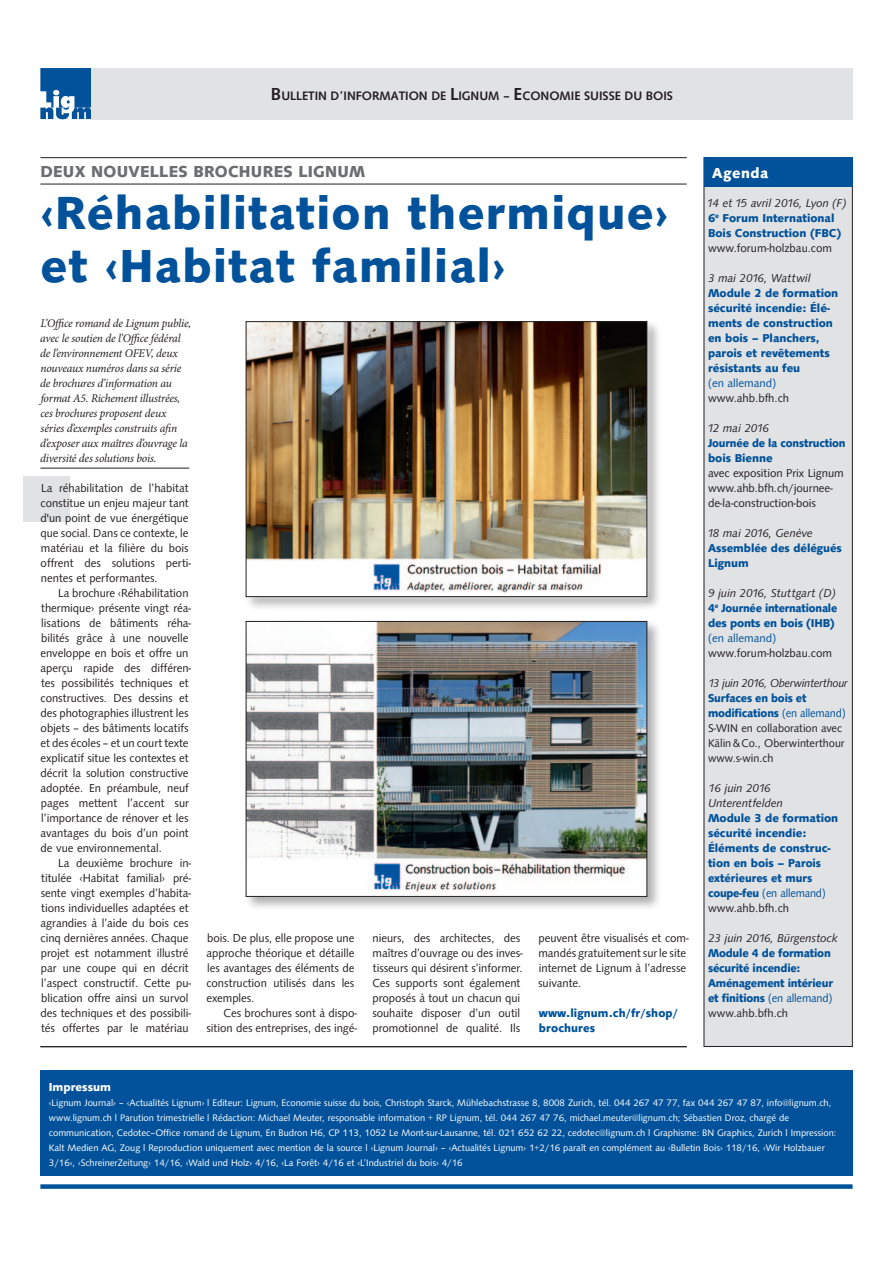
<style>
.page{position:relative;width:893px;height:1263px;background:#fff}
.page>*{position:absolute;margin:0;border:0;box-sizing:border-box;transform-origin:0 0}
.t1{font:700 48px/52.5px "Syntax";letter-spacing:.03em;color:#01529a}
.t2{font:700 16.5px "Syntax";letter-spacing:.02em;color:#6c6d70}
.t3{font:700 15px "Syntax";letter-spacing:.04em;color:#fff}
.t4{font:500 12.75px "Syntax";color:#231f20}
.t5{font:12px/15px "Syntax";color:#231f20}
.t6{font:700 12px/15px "Syntax";letter-spacing:.01em;color:#01529a}
.t7{font:700 12px "Syntax";color:#fff}
.t8{font:700 11.85px/15px "Syntax";color:#01529a}
.t9{font:italic 11.85px/15px "Minion Pro";letter-spacing:-.02em;color:#231f20}
.t10{font:11.85px/15px "Syntax";letter-spacing:-.005em;color:#231f20}
.t11{font:italic 11.85px/15px "Syntax";color:#231f20}
.t12{font:700 11.85px/15px "Syntax";color:#01529a;scale:.96 1}
.t13{font:700 11.85px/15px "Syntax";color:#01529a;scale:.95 1}
.t14{font:italic 11.85px "Syntax";letter-spacing:-.02em;color:#231f20;scale:.95 1}
.t15{font:11.85px "Syntax";color:#01529a}
.t16{font:italic 11.85px "Syntax";letter-spacing:-.03em;color:#231f20}
.t17{font:11.7px/15px "Syntax";color:#231f20}
.t18{font:9.75px/15px "Syntax";color:#fff}
.s1{font-size:18px}
.s2{font-weight:400;font-style:italic;color:#231f20}
.s3{font-weight:400}
.s4{font-weight:400;color:#231f20}
</style>
<div class="page">
<svg style="left:40px;top:68px;width:51px;height:51px;background:#3575ae"></svg>
<div style="left:40px;top:1184px;width:813px;height:5px;background:#01529a"></div>
<div style="left:704px;top:158px;width:148px;height:888px;background:#e1e2e4"></div>
<div style="left:704px;top:157px;width:149px;height:890px;border:1px solid #231f20"></div>
<div style="left:704px;top:157px;width:149px;height:30px;background:#01529a"></div>
<div style="left:40px;top:1071px;width:813px;height:105px;background:#01529a"></div>
<div style="left:91px;top:68px;width:762px;height:51px;background:#e1e2e4"></div>
<div style="left:23px;top:476px;width:47px;height:46px;background:#e1e2e4"></div>
<hr style="left:40px;top:157px;width:647px;height:1px;background:#231f20">
<hr style="left:40px;top:184px;width:647px;height:1px;background:#231f20">
<hr style="left:40px;top:468px;width:149px;height:1px;background:#231f20">
<div style="left:244px;top:619px;width:418px;height:292px;background:#231f20;opacity:.35"></div>
<img style="left:248px;top:623px;width:397px;height:272px">
<div style="left:246px;top:621px;width:401px;height:276px;border:1px solid #231f20"></div>
<div style="left:244px;top:319px;width:418px;height:293px;background:#231f20;opacity:.35"></div>
<div style="left:238px;top:314px;width:417px;height:291px;background:#fff;opacity:.75"></div>
<img style="left:248px;top:323px;width:397px;height:270px">
<div style="left:246px;top:321px;width:401px;height:276px;border:1px solid #231f20"></div>
<hr style="left:40px;top:1046px;width:647px;height:1px;background:#231f20">
<p class="t4" style="left:271px;top:89px;width:403px"><span class="s1">B</span>ULLETIN D’INFORMATION DE <span class="s1">L</span>IGNUM – <span class="s1">E</span>CONOMIE SUISSE DU BOIS</p>
<h2 class="t2" style="left:40px;top:161px;width:326px">Deux nouvelles brochures Lignum</h2>
<h1 class="t1" style="left:40px;top:187px;width:629px">‹Réhabilitation thermique› et ‹Habitat familial›</h1>
<p class="t9" style="left:40px;top:316px;width:153px">L’Office romand de Lignum publie, avec le soutien de l’Office fédéral de l’environnement OFEV, deux nouveaux numéros dans sa série de brochures d’information au format A5. Richement illustrées, ces brochures proposent deux séries d’exemples construits afin d’exposer aux maîtres d’ouvrage la diversité des solutions bois.</p>
<p class="t5" style="left:41px;top:480px;width:152px">La réhabilitation de l’habitat constitue un enjeu majeur tant d'un point de vue énergétique que social. Dans ce contexte, le matériau et la filière du bois offrent des solutions perti&shy;nentes et performantes.</p>
<p class="t5" style="left:41px;top:585px;width:152px;text-indent:18px">La brochure ‹Réhabilitation thermique› présente vingt réa&shy;lisations de bâtiments réha&shy;bilités grâce à une nouvelle enveloppe en bois et offre un aperçu rapide des différen&shy;tes possibilités techniques et constructives. Des dessins et des photographies illustrent les objets – des bâtiments locatifs et des écoles – et un court texte explicatif situe les contextes et décrit la solution constructive adoptée. En préambule, neuf pages mettent l’accent sur l’importance de rénover et les avantages du bois d’un point de vue environnemental.</p>
<p class="t5" style="left:41px;top:855px;width:152px;text-indent:18px">La deuxième brochure in&shy;titulée ‹Habitat familial› pré&shy;sente vingt exemples d’habita&shy;tions individuelles adaptées et agrandies à l’aide du bois ces cinq dernières années. Chaque projet est notamment illustré par une coupe qui en décrit l’aspect constructif. Cette pu&shy;blication offre ainsi un survol des techniques et des possibili&shy;tés offertes par le matériau</p>
<p class="t5" style="left:206px;top:930px;width:149px;text-align:justify">bois. De plus, elle propose une approche théorique et détaille les avantages des éléments de construction utilisés dans les exemples.</p>
<p class="t5" style="left:207px;top:1005px;width:152px;text-align:right">Ces brochures sont à dispo&shy;sition des entreprises, des ingé-</p>
<p class="t5" style="left:372px;top:930px;width:152px">nieurs, des architectes, des maîtres d’ouvrage ou des inves&shy;tisseurs qui désirent s’informer.<br>Ces supports sont également proposés à tout un chacun qui souhaite disposer d’un outil promotionnel de qualité. Ils</p>
<p class="t5" style="left:538px;top:930px;width:152px">peuvent être visualisés et com&shy;mandés gratuitement sur le site internet de Lignum à l’adresse suivante.</p>
<p class="t6" style="left:539px;top:1005px;width:141px">www.lignum.ch/fr/shop/ brochures</p>
<p class="t3" style="left:712px;top:164px;width:58px">Agenda</p>
<p class="t8" style="left:707px;top:195px;width:141px"><span class="s2">14 et 15 avril 2016, Lyon (F)<br></span>6<sup>e</sup> Forum International<br>Bois Construction (FBC)</p>
<p class="t10" style="left:708px;top:240px;width:126px">www.forum-holzbau.com</p>
<p class="t11" style="left:708px;top:270px;width:104px">3 mai 2016, Wattwil</p>
<p class="t8" style="left:708px;top:285px;width:132px">Module 2 de formation sécurité incendie: Élé&shy;ments de construction en bois – Planchers, parois et revêtements résistants au feu</p>
<p class="t15" style="left:708px;top:376px;width:70px">(en allemand)</p>
<p class="t10" style="left:708px;top:390px;width:83px">www.ahb.bfh.ch</p>
<p class="t16" style="left:707px;top:421px;width:63px">12 mai 2016</p>
<p class="t12" style="left:708px;top:435px;width:145px">Journée de la construction bois Bienne</p>
<p class="t10" style="left:708px;top:465px;width:137px">avec exposition Prix Lignum www.ahb.bfh.ch/journee&shy;de-la-construction-bois</p>
<p class="t11" style="left:707px;top:525px;width:107px">18 mai 2016, Genève</p>
<p class="t8" style="left:708px;top:540px;width:135px">Assemblée des délégués<br>Lignum</p>
<p class="t13" style="left:708px;top:585px;width:138px"><span class="s2">9 juin 2016, Stuttgart (D)<br></span>4<sup>e</sup> Journée internationale des ponts en bois (IHB)</p>
<p class="t15" style="left:708px;top:631px;width:70px">(en allemand)</p>
<p class="t10" style="left:708px;top:645px;width:126px">www.forum-holzbau.com</p>
<p class="t14" style="left:708px;top:676px;width:149px">13 juin 2016, Oberwinterthour</p>
<p class="t12" style="left:708px;top:690px;width:145px">Surfaces en bois et modifications <span class="s3">(en allemand)</span></p>
<p class="t17" style="left:708px;top:720px;width:138px">S-WIN en collaboration avec<br>Kälin&amp;Co., Oberwinterthour www.s-win.ch</p>
<p class="t11" style="left:708px;top:780px;width:76px">16 juin 2016<br>Unterentfelden</p>
<p class="t8" style="left:708px;top:810px;width:132px">Module 3 de formation sécurité incendie:<br>Éléments de construc&shy;tion en bois – Parois extérieures et murs coupe-feu <span class="s3">(en allemand) </span><span class="s4">www.ahb.bfh.ch</span></p>
<p class="t11" style="left:708px;top:930px;width:131px">23 juin 2016, Bürgenstock</p>
<p class="t8" style="left:708px;top:945px;width:126px">Module 4 de formation sécurité incendie:<br>Aménagement intérieur et finitions <span class="s3">(en allemand)</span></p>
<p class="t17" style="left:708px;top:1005px;width:82px">www.ahb.bfh.ch</p>
<p class="t7" style="left:49px;top:1080px;width:64px">Impressum</p>
<p class="t18" style="left:49px;top:1095px;width:789px">‹Lignum Journal› – ‹Actualités Lignum› l Editeur: Lignum, Economie suisse du bois, Christoph Starck, Mühlebachstrasse 8, 8008 Zurich, tél. 044 267 47 77, fax 044 267 47 87, info@lignum.ch, www.lignum.ch l Parution trimestrielle l Rédaction: Michael Meuter, responsable information + RP Lignum, tél. 044 267 47 76, michael.meuter@lignum.ch; Sébastien Droz, chargé de communication, Cedotec–Office romand de Lignum, En Budron H6, CP 113, 1052 Le Mont-sur-Lausanne, tél. 021 652 62 22, cedotec@lignum.ch l Graphisme: BN Graphics, Zurich l Impression:<br>Kalt Medien AG, Zoug l Reproduction uniquement avec mention de la source l ‹Lignum Journal› – ‹Actualités Lignum› 1+2/16 paraît en complément au ‹Bulletin Bois› 118/16, ‹Wir Holzbauer 3/16›, ‹SchreinerZeitung› 14/16, ‹Wald und Holz› 4/16, ‹La Forêt› 4/16 et ‹L’Industriel du bois› 4/16</p>
</div>
